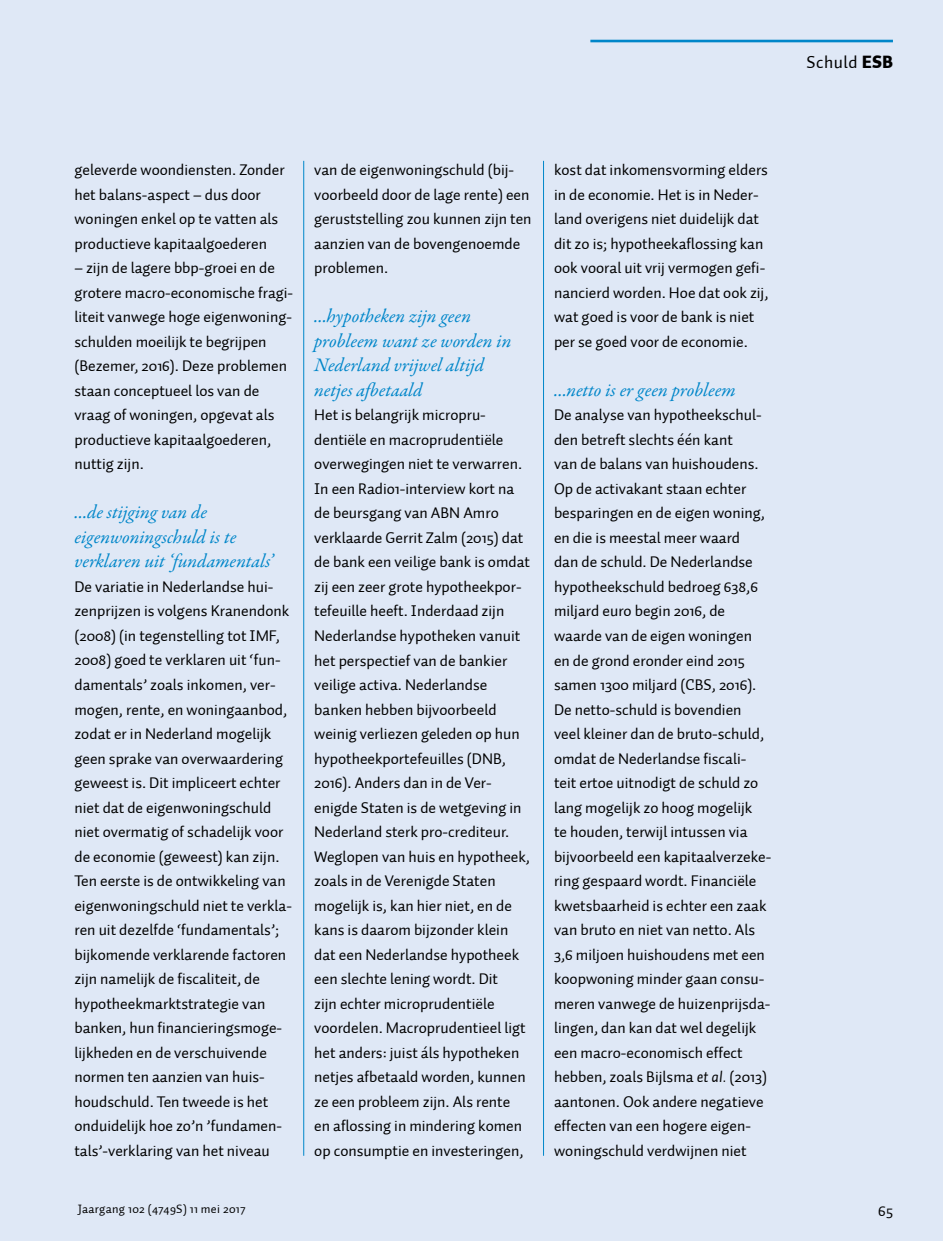
<style>
.page{position:relative;width:943px;height:1241px;background:#fff}
.page>*{position:absolute;margin:0;border:0;box-sizing:border-box;transform-origin:0 0}
.t1{font:italic 19.25px/24.5px "Garamond Premr Pro";color:#0086c9}
.t2{font:17.5px "Auto 1";letter-spacing:.025em;color:#000}
.t3{font:15.75px/24.5px "Auto 1";color:#000}
.t4{font:12.25px "Auto 1";letter-spacing:.025em;color:#000}
.s1{font-weight:900}
.s2{font-style:italic}
</style>
<div class="page">
<div style="left:0;top:0;width:943px;height:1240px;background:#dfe8f6"></div>
<hr style="left:590px;top:40px;width:302px;height:2px;background:#0086c9">
<hr style="left:303px;top:161px;width:1px;height:994px;background:#0086c9">
<hr style="left:543px;top:161px;width:1px;height:994px;background:#0086c9">
<p class="t2" style="left:806px;top:51px;width:88px">Schuld <span class="s1">ESB</span></p>
<p class="t3" style="left:74px;top:158px;width:212px">geleverde woondiensten. Zonder het balans-aspect – dus door woningen enkel op te vatten als productieve kapitaalgoederen</p>
<p class="t3" style="left:74px;top:256px;width:220px">– zijn de lagere bbp-groei en de grotere macro-economische fragi&shy;liteit vanwege hoge eigenwoning&shy;schulden moeilijk te begrijpen (Bezemer, 2016). Deze problemen staan conceptueel los van de vraag of woningen, opgevat als productieve kapitaalgoederen, nuttig zijn.</p>
<p class="t1" style="left:74px;top:501px;width:200px">...de stijging van de eigenwoningschuld is te verklaren uit ‘fundamentals’</p>
<p class="t3" style="left:74px;top:574px;width:219px">De variatie in Nederlandse hui&shy;zenprijzen is volgens Kranendonk (2008) (in tegenstelling tot IMF,<br>2008) goed te verklaren uit ‘fun&shy;damentals’ zoals inkomen, ver&shy;mogen, rente, en woningaanbod, zodat er in Nederland mogelijk geen sprake van overwaardering geweest is. Dit impliceert echter niet dat de eigenwoningschuld niet overmatig of schadelijk voor de economie (geweest) kan zijn.<br>Ten eerste is de ontwikkeling van eigenwoningschuld niet te verkla&shy;ren uit dezelfde ‘fundamentals’; bijkomende verklarende factoren zijn namelijk de fiscaliteit, de hypotheekmarktstrategie van banken, hun financieringsmoge&shy;lijkheden en de verschuivende normen ten aanzien van huis&shy;houdschuld. Ten tweede is het onduidelijk hoe zo’n ’fundamen&shy;tals’-verklaring van het niveau</p>
<p class="t3" style="left:314px;top:158px;width:219px">van de eigenwoningschuld (bij&shy;voorbeeld door de lage rente) een geruststelling zou kunnen zijn ten aanzien van de bovengenoemde problemen.</p>
<p class="t1" style="left:314px;top:305px;width:199px">...hypotheken zijn geen probleem want ze worden in<br>Nederland vrijwel altijd netjes afbetaald</p>
<p class="t3" style="left:314px;top:403px;width:217px">Het is belangrijk micropru&shy;dentiële en macroprudentiële overwegingen niet te verwarren.<br>In een Radio1-interview kort na de beursgang van ABN Amro verklaarde Gerrit Zalm (2015) dat de bank een veilige bank is omdat zij een zeer grote hypotheekpor&shy;tefeuille heeft. Inderdaad zijn<br>Nederlandse hypotheken vanuit het perspectief van de bankier veilige activa. Nederlandse banken hebben bijvoorbeeld weinig verliezen geleden op hun hypotheekportefeuilles (DNB,<br>2016). Anders dan in de Ver&shy;enigde Staten is de wetgeving in<br>Nederland sterk pro-crediteur.<br>Weglopen van huis en hypotheek, zoals in de Verenigde Staten mogelijk is, kan hier niet, en de kans is daarom bijzonder klein dat een Nederlandse hypotheek een slechte lening wordt. Dit<br>zijn echter microprudentiële voordelen. Macroprudentieel ligt het anders: juist áls hypotheken netjes afbetaald worden, kunnen ze een probleem zijn. Als rente en aflossing in mindering komen op consumptie en investeringen,</p>
<p class="t3" style="left:554px;top:158px;width:216px">kost dat inkomensvorming elders in de economie. Het is in Neder&shy;land overigens niet duidelijk dat dit zo is; hypotheekaflossing kan ook vooral uit vrij vermogen gefi&shy;nancierd worden. Hoe dat ook zij, wat goed is voor de bank is niet per se goed voor de economie.</p>
<p class="t1" style="left:554px;top:378px;width:183px">...netto is er geen probleem</p>
<p class="t3" style="left:554px;top:403px;width:219px">De analyse van hypotheekschul&shy;den betreft slechts één kant<br>van de balans van huishoudens.<br>Op de activakant staan echter besparingen en de eigen woning, en die is meestal meer waard<br>dan de schuld. De Nederlandse hypotheekschuld bedroeg 638,6 miljard euro begin 2016, de waarde van de eigen woningen en de grond eronder eind 2015 samen 1300 miljard (CBS, 2016).<br>De netto-schuld is bovendien veel kleiner dan de bruto-schuld, omdat de Nederlandse fiscali&shy;teit ertoe uitnodigt de schuld zo lang mogelijk zo hoog mogelijk<br>te houden, terwijl intussen via bijvoorbeeld een kapitaalverzeke&shy;ring gespaard wordt. Financiële kwetsbaarheid is echter een zaak van bruto en niet van netto. Als<br>3,6 miljoen huishoudens met een koopwoning minder gaan consu&shy;meren vanwege de huizenprijsda&shy;lingen, dan kan dat wel degelijk een macro-economisch effect hebben, zoals Bijlsma <span class="s2">et al.</span> (2013) aantonen. Ook andere negatieve effecten van een hogere eigen&shy;woningschuld verdwijnen niet</p>
<p class="t4" style="left:78px;top:1201px;width:169px">Jaargang 102 (4749S) 11 mei 2017</p>
<p class="t3" style="left:878px;top:1198px;width:17px">65</p>
</div>
